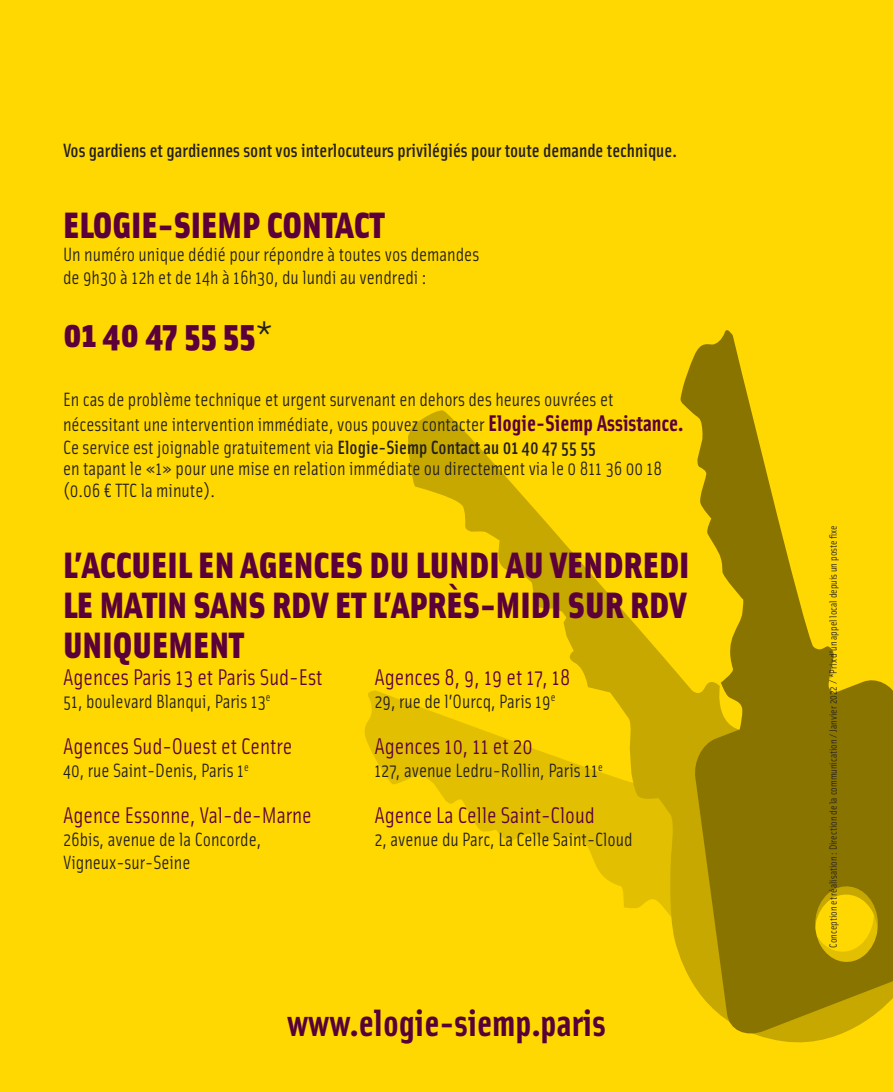
<style>
.page{position:relative;width:893px;height:1092px;background:#fff}
.page>*{position:absolute;margin:0;border:0;box-sizing:border-box;transform-origin:0 0}
.t1{font:700 38.15px "Solex";color:#570138}
.t2{font:900 36.75px/40.2px "Solex";color:#5c0039;text-align:justify}
.t3{font:22.75px "Solex";color:#5c0039}
.t4{font:19.25px/22.9px "Solex";color:#231f20}
.t5{font:500 19.25px "Solex";color:#231f20}
.t6{font:10.5px "Solex";color:#231f20}
.s1{font-weight:400;color:#231f20}
.s2{font-weight:700;font-size:22.75px;color:#5c0039}
.s3{font-weight:500}
</style>
<div class="page">
<div style="left:0;top:0;width:893px;height:1091px;background:#ffd801"></div>
<svg style="left:364px;top:690px;width:44px;height:94px;fill:#e2bf00"></svg>
<svg style="left:408px;top:410px;width:424px;height:633px"></svg>
<svg style="left:680px;top:330px;width:213px;height:707px;fill:#897400"></svg>
<p class="t5" style="left:63px;top:138px;width:615px">Vos gardiens et gardiennes sont vos interlocuteurs privilégiés pour toute demande technique.</p>
<h2 class="t2" style="left:63px;top:202px;width:323px">ELOGIE-SIEMP CONTACT</h2>
<p class="t4" style="left:63px;top:242px;width:418px">Un numéro unique dédié pour répondre à toutes vos demandes de 9h30 à 12h et de 14h à 16h30, du lundi au vendredi :</p>
<h2 class="t2" style="left:63px;top:312px;width:211px">01 40 47 55 55<span class="s1">*</span></h2>
<p class="t4" style="left:63px;top:387px;width:622px">En cas de problème technique et urgent survenant en dehors des heures ouvrées et nécessitant une intervention immédiate, vous pouvez contacter <span class="s2">Elogie-Siemp Assistance.<br></span>Ce service est joignable gratuitement via <span class="s3">Elogie-Siemp Contact au 01 40 47 55 55<br></span>en tapant le «1» pour une mise en relation immédiate ou directement via le 0 811 36 00 18 (0.06 € TTC la minute).</p>
<h2 class="t2" style="left:63px;top:542px;width:628px">L’ACCUEIL EN AGENCES DU LUNDI AU VENDREDI LE MATIN SANS RDV ET L’APRÈS-MIDI SUR RDV UNIQUEMENT</h2>
<p class="t3" style="left:63px;top:662px;width:261px">Agences Paris 13 et Paris Sud-Est</p>
<p class="t4" style="left:63px;top:688px;width:209px">51, boulevard Blanqui, Paris 13<sup>e</sup></p>
<p class="t3" style="left:63px;top:731px;width:231px">Agences Sud-Ouest et Centre</p>
<p class="t4" style="left:63px;top:758px;width:187px">40, rue Saint-Denis, Paris 1<sup>e</sup></p>
<p class="t3" style="left:63px;top:800px;width:250px">Agence Essonne, Val-de-Marne</p>
<p class="t4" style="left:63px;top:827px;width:200px">26bis, avenue de la Concorde,<br>Vigneux-sur-Seine</p>
<p class="t3" style="left:374px;top:662px;width:197px">Agences 8, 9, 19 et 17, 18</p>
<p class="t4" style="left:374px;top:688px;width:183px">29, rue de l’Ourcq, Paris 19<sup>e</sup></p>
<p class="t3" style="left:374px;top:731px;width:160px">Agences 10, 11 et 20</p>
<p class="t4" style="left:374px;top:758px;width:230px">127, avenue Ledru-Rollin, Paris 11<sup>e</sup></p>
<p class="t3" style="left:374px;top:800px;width:222px">Agence La Celle Saint-Cloud</p>
<p class="t4" style="left:374px;top:827px;width:260px">2, avenue du Parc, La Celle Saint-Cloud</p>
<h1 class="t1" style="left:287px;top:997px;width:320px">www.elogie-siemp.paris</h1>
<p class="t6" style="left:827px;top:947px;width:424px;rotate:-90deg">Conception et réalisation : Direction de la communication / Janvier 2022 / *Prix d’un appel local depuis un poste fixe</p>
</div>
